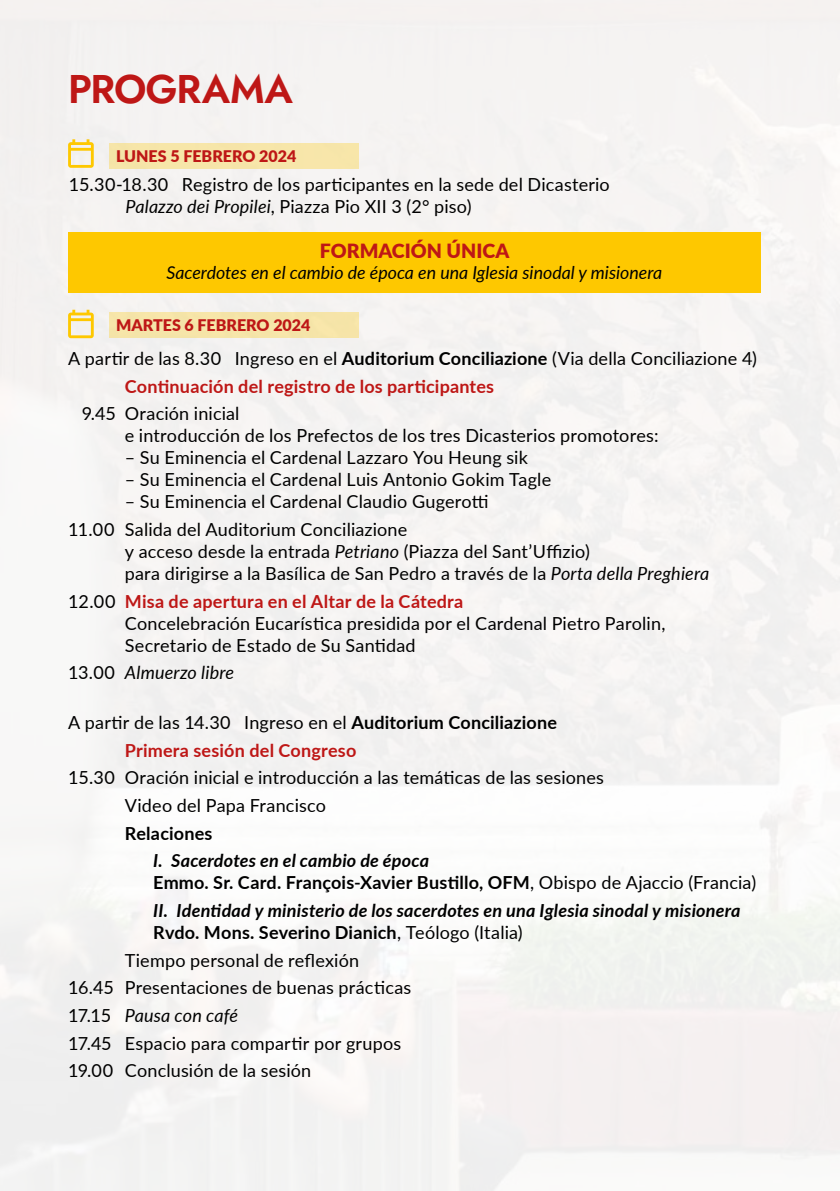
<style>
.page{position:relative;width:840px;height:1191px;background:#fff}
.page>*{position:absolute;margin:0;border:0;box-sizing:border-box;transform-origin:0 0}
.t1{font:600 40px "Jost";letter-spacing:-.02em;color:#be1716}
.t2{font:900 19.6px "Lato";color:#be1716}
.t3{font:18px/27.6px "Lato";letter-spacing:.01em;color:#000}
.t4{font:italic 700 18px/22px "Lato";letter-spacing:.01em;color:#000}
.t5{font:700 18px/22px "Lato";letter-spacing:.01em;color:#000}
.t6{font:italic 18px "Lato";letter-spacing:.01em;color:#000}
.t7{font:italic 17.8px "Lato";color:#000}
.t8{font:900 16px "Lato";color:#be1716}
.s1{font-style:italic}
.s2{font-weight:700}
.s3{font-weight:700;color:#be1716}
.s4{font-style:normal}
.s5{font-weight:400}
.s6{font-weight:400;font-style:normal}
</style>
<div class="page">
<img style="left:0;top:0;width:839px;height:1191px">
<div style="left:68px;top:232px;width:692px;height:61px;background:#fec800"></div>
<div style="left:109px;top:312px;width:250px;height:25px;background:#f5e4a8"></div>
<div style="left:109px;top:143px;width:250px;height:25px;background:#f7e6a9"></div>
<svg style="left:68px;top:310px;width:26px;height:28px"></svg>
<svg style="left:68px;top:139px;width:26px;height:29px"></svg>
<h1 class="t1" style="left:68px;top:60px;width:226px">PROGRAMA</h1>
<p class="t8" style="left:116px;top:146px;width:182px">LUNES 5 FEBRERO 2024</p>
<p class="t3" style="left:125px;top:173px;width:485px;line-height:22px;text-indent:-57px">15.30-18.30 Registro de los participantes en la sede del Dicasterio<br><span class="s1">Palazzo dei Propilei</span>, Piazza Pio XII 3 (2° piso)</p>
<p class="t2" style="left:320px;top:239px;width:191px">FORMACIÓN ÚNICA</p>
<p class="t7" style="left:166px;top:262px;width:497px">Sacerdotes en el cambio de época en una Iglesia sinodal y misionera</p>
<p class="t8" style="left:116px;top:315px;width:196px">MARTES 6 FEBRERO 2024</p>
<p class="t3" style="left:125px;top:344px;width:633px;text-indent:-57px">A partir de las 8.30 Ingreso en el <span class="s2">Auditorium Conciliazione</span> (Via della Conciliazione 4)<br><span class="s3">Continuación del registro de los participantes</span></p>
<p class="t3" style="left:125px;top:402px;width:535px;line-height:22px;text-indent:-43px">9.45 Oración inicial<br>e introducción de los Prefectos de los tres Dicasterios promotores:</p>
<p class="t3" style="left:125px;top:443px;width:404px">– Su Eminencia el Cardenal Lazzaro You Heung sik</p>
<p class="t3" style="left:125px;top:465px;width:427px">– Su Eminencia el Cardenal Luis Antonio Gokim Tagle</p>
<p class="t3" style="left:68px;top:487px;width:422px;text-indent:57px">– Su Eminencia el Cardenal Claudio Gugerotti<br>11.00 Salida del Auditorium Conciliazione</p>
<p class="t3" style="left:125px;top:540px;width:585px;line-height:22px">y acceso desde la entrada <span class="s1">Petriano</span> (Piazza del Sant’Uffizio)<br>para dirigirse a la Basílica de San Pedro a través de la <span class="s1">Porta della Preghiera</span></p>
<p class="t3" style="left:125px;top:589px;width:541px;line-height:22px;text-indent:-57px">12.00 <span class="s3">Misa de apertura en el Altar de la Cátedra<br></span>Concelebración Eucarística presidida por el Cardenal Pietro Parolin,<br>Secretario de Estado de Su Santidad</p>
<p class="t6" style="left:68px;top:661px;width:167px"><span class="s4">13.00</span> Almuerzo libre</p>
<p class="t3" style="left:125px;top:708px;width:433px;text-indent:-57px">A partir de las 14.30 Ingreso en el <span class="s2">Auditorium Conciliazione<br></span><span class="s3">Primera sesión del Congreso</span></p>
<p class="t3" style="left:125px;top:763px;width:480px;text-indent:-57px">15.30 Oración inicial e introducción a las temáticas de las sesiones<br>Video del Papa Francisco</p>
<p class="t5" style="left:125px;top:821px;width:89px">Relaciones</p>
<p class="t5" style="left:153px;top:849px;width:604px"><span class="s1">I. Sacerdotes en el cambio de época<br></span>Emmo. Sr. Card. François-Xavier Bustillo, OFM<span class="s5">, Obispo de Ajaccio (Francia)</span></p>
<p class="t4" style="left:153px;top:899px;width:588px">II. Identidad y ministerio de los sacerdotes en una Iglesia sinodal y misionera<br><span class="s4">Rvdo. Mons. Severino Dianich</span><span class="s6">, Teólogo (Italia)</span></p>
<p class="t3" style="left:68px;top:946px;width:344px;text-indent:57px">Tiempo personal de reflexión<br>16.45 Presentaciones de buenas prácticas<br>17.15 <span class="s1">Pausa con café<br></span>17.45 Espacio para compartir por grupos<br>19.00 Conclusión de la sesión</p>
</div>
